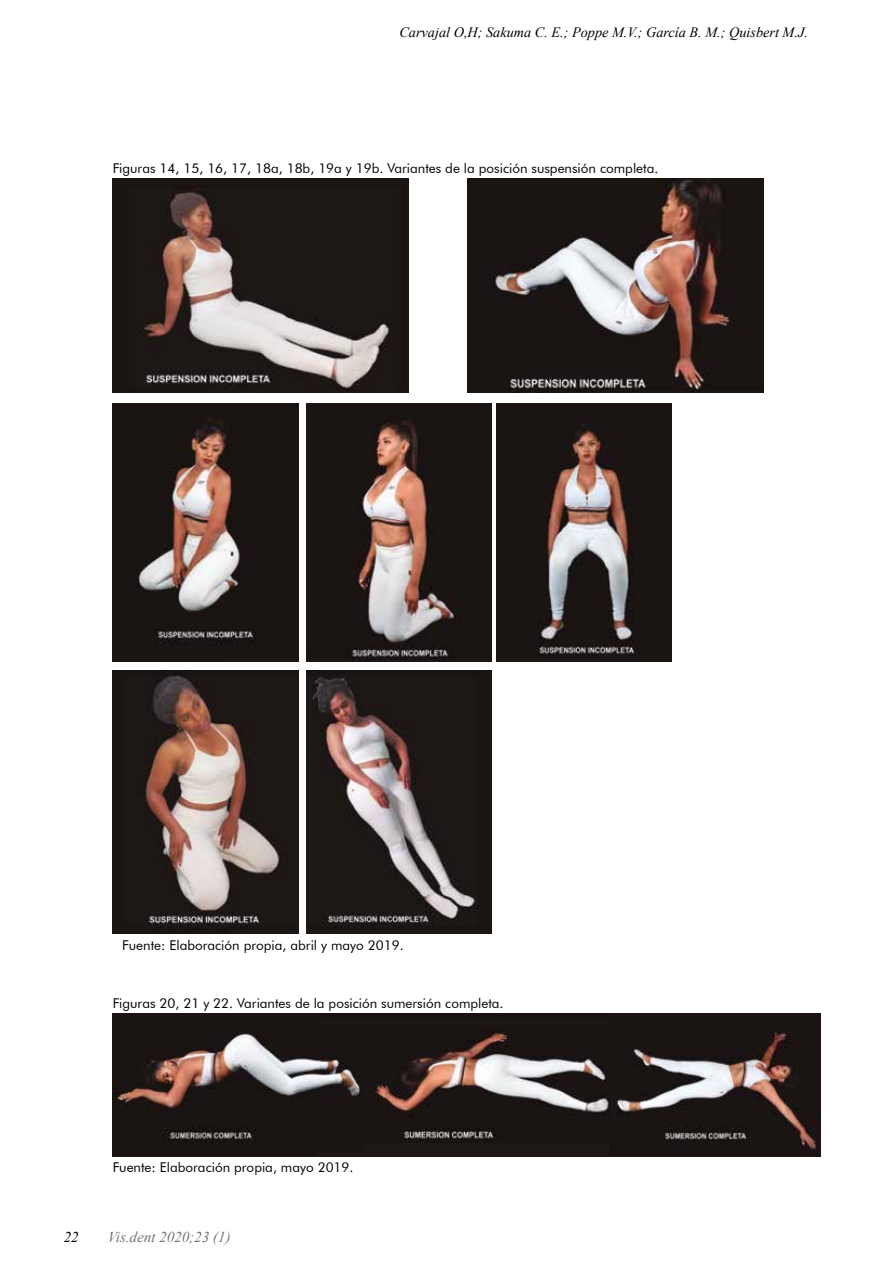
<style>
.page{position:relative;width:893px;height:1263px;background:#fff}
.page>*{position:absolute;margin:0;border:0;box-sizing:border-box;transform-origin:0 0}
.t1{font:italic 15px "Times New Roman";color:#757474}
.t2{font:italic 15px "Times New Roman";color:#000}
.t3{font:italic 14.25px "Times New Roman";color:#000}
.t4{font:13.5px "Futura BT";color:#000}
</style>
<div class="page">
<img style="left:113px;top:179px;width:296px;height:213px">
<img style="left:113px;top:404px;width:185px;height:257px">
<img style="left:306px;top:404px;width:186px;height:257px">
<img style="left:497px;top:404px;width:174px;height:257px">
<img style="left:113px;top:671px;width:185px;height:262px">
<img style="left:306px;top:671px;width:186px;height:262px">
<img style="left:468px;top:179px;width:296px;height:213px">
<img style="left:113px;top:1014px;width:497px;height:143px">
<img style="left:610px;top:1014px;width:211px;height:143px">
<p class="t3" style="left:399px;top:24px;width:410px">Carvajal O,H; Sakuma C. E.; Poppe M.V.; García B. M.; Quisbert M.J.</p>
<p class="t4" style="left:113px;top:160px;width:547px">Figuras 14, 15, 16, 17, 18a, 18b, 19a y 19b. Variantes de la posición suspensión completa.</p>
<p class="t4" style="left:122px;top:937px;width:283px">Fuente: Elaboración propia, abril y mayo 2019.</p>
<p class="t4" style="left:113px;top:995px;width:392px">Figuras 20, 21 y 22. Variantes de la posición sumersión completa.</p>
<p class="t4" style="left:113px;top:1159px;width:242px">Fuente: Elaboración propia, mayo 2019.</p>
<p class="t2" style="left:64px;top:1228px;width:16px">22</p>
<p class="t1" style="left:108px;top:1229px;width:124px">Vis.dent 2020;23 (1)</p>
</div>
